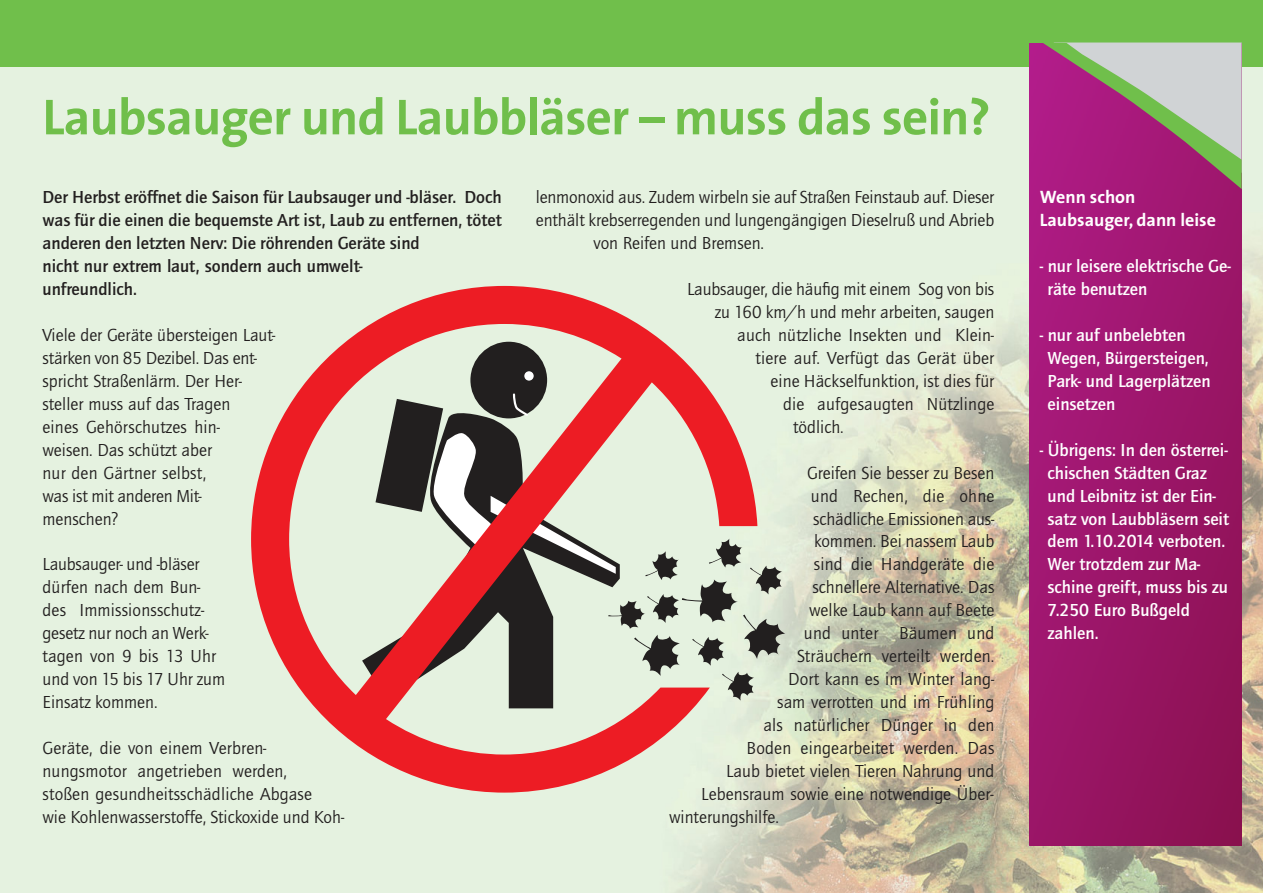
<style>
.page{position:relative;width:1263px;height:893px;background:#fff}
.page>*{position:absolute;margin:0;border:0;box-sizing:border-box;transform-origin:0 0}
.t1{font:700 51px "The Sans";letter-spacing:-.015em;color:#70bf4b}
.t2{font:18px/23px "Quay Sans ITC Std";color:#221f1f}
.t3{font:500 18px/23px "Quay Sans ITC Std";color:#fff}
.t4{font:500 18px/23px "Quay Sans ITC Std";color:#221f1f}
.t5{font:700 18px/23px "The Sans";color:#fff}
</style>
<div class="page">
<img style="left:0;top:66px;width:1263px;height:827px">
<div style="left:0;top:0;width:1263px;height:66px;background:#70bf4b"></div>
<img style="left:1029px;top:43px;width:213px;height:802px">
<svg style="left:1042px;top:43px;width:200px;height:146px;background:#af6e95"></svg>
<svg style="left:251px;top:286px;width:506px;height:507px;background:#e2a69d"></svg>
<svg style="left:375px;top:392px;width:410px;height:309px;background:#bca097"></svg>
<svg style="left:524px;top:371px;width:10px;height:10px"></svg>
<h1 class="t1" style="left:43px;top:97px;width:949px">Laubsauger und Laubbläser – muss das sein?</h1>
<p class="t4" style="left:43px;top:186px;width:461px">Der Herbst eröffnet die Saison für Laubsauger und -bläser. Doch was für die einen die bequemste Art ist, Laub zu entfernen, tötet anderen den letzten Nerv: Die röhrenden Geräte sind<br>nicht nur extrem laut, sondern auch umwelt-<br>unfreundlich.</p>
<p class="t2" style="left:43px;top:324px;width:234px">Viele der Geräte übersteigen Laut&shy;stärken von 85 Dezibel. Das ent&shy;spricht Straßenlärm. Der Her&shy;steller muss auf das Tragen<br>eines Gehörschutzes hin-<br>weisen. Das schützt aber<br>nur den Gärtner selbst,<br>was ist mit anderen Mit&shy;menschen?</p>
<p class="t2" style="left:43px;top:553px;width:184px">Laubsauger- und -bläser dürfen nach dem Bun&shy;des Immissionsschutz&shy;gesetz nur noch an Werk&shy;tagen von 9 bis 13 Uhr und von 15 bis 17 Uhr zum<br>Einsatz kommen.</p>
<p class="t2" style="left:43px;top:737px;width:303px">Geräte, die von einem Verbren&shy;nungsmotor angetrieben werden,<br>stoßen gesundheitsschädliche Abgase<br>wie Kohlenwasserstoffe, Stickoxide und Koh-</p>
<p class="t2" style="left:536px;top:186px;width:460px">lenmonoxid aus. Zudem wirbeln sie auf Straßen Feinstaub auf. Dieser</p>
<p class="t2" style="left:536px;top:209px;width:460px">enthält krebserregenden und lungengängigen Dieselruß und Abrieb</p>
<p class="t2" style="left:594px;top:232px;width:172px">von Reifen und Bremsen.</p>
<p class="t2" style="left:687px;top:278px;width:309px">Laubsauger, die häuig mit einem Sog von bis</p>
<p class="t2" style="left:715px;top:301px;width:281px">zu 160 km/h und mehr arbeiten, saugen</p>
<p class="t2" style="left:737px;top:324px;width:258px">auch nützliche Insekten und Klein-</p>
<p class="t2" style="left:755px;top:347px;width:240px">tiere auf. Verfügt das Gerät über</p>
<p class="t2" style="left:771px;top:370px;width:225px">eine Häckselfunktion, ist dies für</p>
<p class="t2" style="left:783px;top:393px;width:213px">die aufgesaugten Nützlinge</p>
<p class="t2" style="left:793px;top:416px;width:52px">tödlich.</p>
<p class="t2" style="left:807px;top:462px;width:189px">Greifen Sie besser zu Besen</p>
<p class="t2" style="left:811px;top:485px;width:185px">und Rechen, die ohne</p>
<p class="t2" style="left:813px;top:507px;width:183px">schädliche Emissionen aus-</p>
<p class="t2" style="left:814px;top:530px;width:182px">kommen. Bei nassem Laub</p>
<p class="t2" style="left:814px;top:553px;width:182px">sind die Handgeräte die</p>
<p class="t2" style="left:812px;top:576px;width:183px">schnellere Alternative. Das</p>
<p class="t2" style="left:809px;top:599px;width:187px">welke Laub kann auf Beete</p>
<p class="t2" style="left:804px;top:622px;width:192px">und unter Bäumen und</p>
<p class="t2" style="left:797px;top:645px;width:199px">Sträuchern verteilt werden.</p>
<p class="t2" style="left:788px;top:668px;width:208px">Dort kann es im Winter lang-</p>
<p class="t2" style="left:777px;top:691px;width:219px">sam verrotten und im Frühling</p>
<p class="t2" style="left:763px;top:714px;width:232px">als natürlicher Dünger in den</p>
<p class="t2" style="left:747px;top:737px;width:249px">Boden eingearbeitet werden. Das</p>
<p class="t2" style="left:726px;top:760px;width:270px">Laub bietet vielen Tieren Nahrung und</p>
<p class="t2" style="left:701px;top:783px;width:294px">Lebensraum sowie eine notwendige Über-</p>
<p class="t2" style="left:669px;top:806px;width:111px">winterungshilfe.</p>
<p class="t5" style="left:1040px;top:187px;width:178px">Wenn schon<br>Laubsauger, dann leise</p>
<p class="t3" style="left:1047px;top:255px;width:185px;text-indent:-8px">- nur leisere elektrische Ge&shy;räte benutzen</p>
<p class="t3" style="left:1047px;top:324px;width:165px;text-indent:-8px">- nur auf unbelebten<br>Wegen, Bürgersteigen,<br>Park- und Lagerplätzen einsetzen</p>
<p class="t3" style="left:1047px;top:439px;width:183px;text-indent:-8px">- Übrigens: In den österrei&shy;chischen Städten Graz und Leibnitz ist der Ein&shy;satz von Laubbläsern seit dem 1.10.2014 verboten.<br>Wer trotzdem zur Ma&shy;schine greift, muss bis zu<br>7.250 Euro Bußgeld zahlen.</p>
</div>
